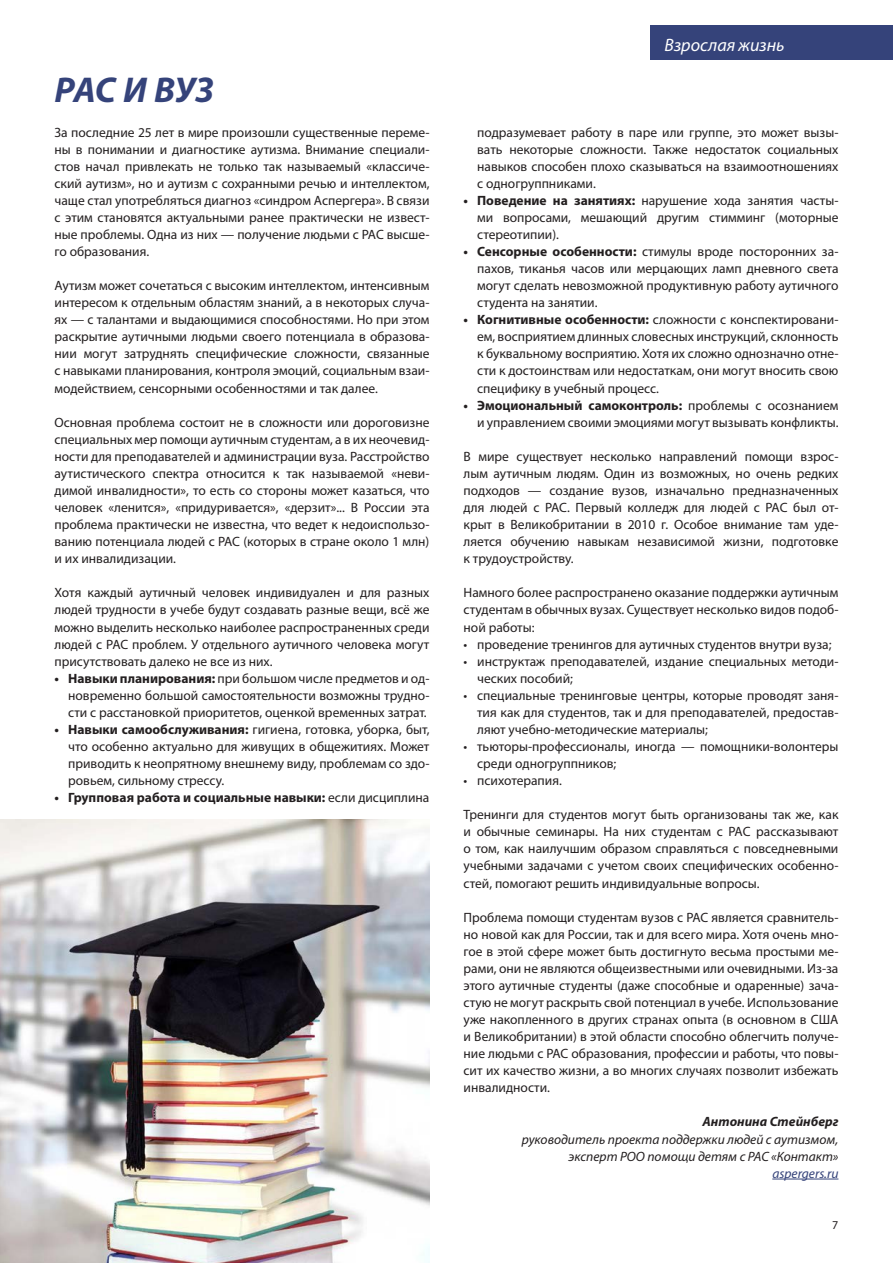
<style>
.page{position:relative;width:893px;height:1263px;background:#fff}
.page>*{position:absolute;margin:0;border:0;box-sizing:border-box;transform-origin:0 0}
.Section_Title{font:italic 700 36px "Myriad Pro";letter-spacing:-.02em;color:#35437a}
.Heading{font:italic 18px "Myriad Pro";color:#fff}
.t1{font:13.5px/17.1px "Myriad Pro";color:#231f20;text-align:justify}
.Author_Details{font:italic 13.5px/17.1px "Myriad Pro";color:#231f20;text-align:right}
.t2{font:700 13.5px "Myriad Pro";color:#231f20}
.Author_Name{font:italic 700 13.5px "Myriad Pro";color:#231f20}
.t3{font:12px "Myriad Pro";color:#231f20}
.s1{font-weight:700}
.s2{font-weight:400}
.s3{color:#35437a}
</style>
<div class="page">
<hr style="left:772px;top:1179px;width:66px;height:1px;background:#35437a">
<div style="left:651px;top:26px;width:242px;height:34px;background:#35437a"></div>
<img style="left:0;top:819px;width:429px;height:444px">
<p class="Section_Title" style="left:55px;top:67px;width:161px">РАС И ВУЗ</p>
<p class="t1" style="left:55px;top:123px;width:376px">За последние 25 лет в мире произошли существенные переме&shy;ны в понимании и диагностике аутизма. Внимание специали&shy;стов начал привлекать не только так называемый «классиче&shy;ский аутизм», но и аутизм с сохранными речью и интеллектом, чаще стал употребляться диагноз «синдром Аспергера». В связи с этим становятся актуальными ранее практически не извест&shy;ные проблемы. Одна из них — получение людьми с РАС высше&shy;го образования.</p>
<p class="t1" style="left:55px;top:277px;width:376px">Аутизм может сочетаться с высоким интеллектом, интенсивным интересом к отдельным областям знаний, а в некоторых случа&shy;ях — с талантами и выдающимися способностями. Но при этом раскрытие аутичными людьми своего потенциала в образова&shy;нии могут затруднять специфические сложности, связанные с навыками планирования, контроля эмоций, социальным взаи&shy;модействием, сенсорными особенностями и так далее.</p>
<p class="t1" style="left:55px;top:413px;width:376px">Основная проблема состоит не в сложности или дороговизне специальных мер помощи аутичным студентам, а в их неочевид&shy;ности для преподавателей и администрации вуза. Расстройство аутистического спектра относится к так называемой «неви&shy;димой инвалидности», то есть со стороны может казаться, что человек «ленится», «придуривается», «дерзит»... В России эта проблема практически не известна, что ведет к недоиспользо&shy;ванию потенциала людей с РАС (которых в стране около 1 млн) и их инвалидизации.</p>
<p class="t1" style="left:55px;top:584px;width:376px">Хотя каждый аутичный человек индивидуален и для разных людей трудности в учебе будут создавать разные вещи, всё же можно выделить несколько наиболее распространенных среди людей с РАС проблем. У отдельного аутичного человека могут присутствовать далеко не все из них.</p>
<p class="t1" style="left:68px;top:669px;width:363px;text-indent:-14px"><span class="s1">• Навыки планирования:</span> при большом числе предметов и од&shy;новременно большой самостоятельности возможны трудно&shy;сти с расстановкой приоритетов, оценкой временных затрат.</p>
<p class="t1" style="left:68px;top:721px;width:363px;text-indent:-14px"><span class="s1">• Навыки самообслуживания:</span> гигиена, готовка, уборка, быт, что особенно актуально для живущих в общежитиях. Может приводить к неопрятному внешнему виду, проблемам со здо&shy;ровьем, сильному стрессу.</p>
<p class="t2" style="left:55px;top:789px;width:376px">• Групповая работа и социальные навыки: <span class="s2">если дисциплина</span></p>
<p class="Heading" style="left:665px;top:34px;width:121px">Взрослая жизнь</p>
<p class="t1" style="left:477px;top:123px;width:363px">подразумевает работу в паре или группе, это может вызы&shy;вать некоторые сложности. Также недостаток социальных навыков способен плохо сказываться на взаимоотношениях с одногруппниками.</p>
<p class="t1" style="left:477px;top:191px;width:363px;text-indent:-14px"><span class="s1">• Поведение на занятиях:</span> нарушение хода занятия часты&shy;ми вопросами, мешающий другим стимминг (моторные стереотипии).</p>
<p class="t1" style="left:477px;top:243px;width:363px;text-indent:-14px"><span class="s1">• Сенсорные особенности:</span> стимулы вроде посторонних за&shy;пахов, тиканья часов или мерцающих ламп дневного света могут сделать невозможной продуктивную работу аутичного студента на занятии.</p>
<p class="t1" style="left:477px;top:311px;width:363px;text-indent:-14px"><span class="s1">• Когнитивные особенности:</span> сложности с конспектировани&shy;ем, восприятием длинных словесных инструкций, склонность к буквальному восприятию. Хотя их сложно однозначно отне&shy;сти к достоинствам или недостаткам, они могут вносить свою специфику в учебный процесс.</p>
<p class="t1" style="left:464px;top:396px;width:376px;text-align:right"><span class="s1">• Эмоциональный самоконтроль:</span> проблемы с осознанием и управлением своими эмоциями могут вызывать конфликты.</p>
<p class="t1" style="left:464px;top:447px;width:376px">В мире существует несколько направлений помощи взрос&shy;лым аутичным людям. Один из возможных, но очень редких подходов — создание вузов, изначально предназначенных для людей с РАС. Первый колледж для людей с РАС был от&shy;крыт в Великобритании в 2010 г. Особое внимание там уде&shy;ляется обучению навыкам независимой жизни, подготовке к трудоустройству.</p>
<p class="t1" style="left:464px;top:584px;width:376px">Намного более распространено оказание поддержки аутичным студентам в обычных вузах. Существует несколько видов подоб&shy;ной работы:</p>
<p class="t1" style="left:464px;top:635px;width:369px">• проведение тренингов для аутичных студентов внутри вуза;</p>
<p class="t1" style="left:477px;top:652px;width:363px;text-indent:-14px">• инструктаж преподавателей, издание специальных методи&shy;ческих пособий;</p>
<p class="t1" style="left:477px;top:686px;width:363px;text-indent:-14px">• специальные тренинговые центры, которые проводят заня&shy;тия как для студентов, так и для преподавателей, предостав&shy;ляют учебно-методические материалы;</p>
<p class="t1" style="left:477px;top:738px;width:363px;text-indent:-14px">• тьюторы-профессионалы, иногда — помощники-волонтеры среди одногруппников;</p>
<p class="t1" style="left:464px;top:772px;width:100px">• психотерапия.</p>
<p class="t1" style="left:464px;top:806px;width:376px">Тренинги для студентов могут быть организованы так же, как и обычные семинары. На них студентам с РАС рассказывают о том, как наилучшим образом справляться с повседневными учебными задачами с учетом своих специфических особенно&shy;стей, помогают решить индивидуальные вопросы.</p>
<p class="t1" style="left:464px;top:908px;width:376px">Проблема помощи студентам вузов с РАС является сравнитель&shy;но новой как для России, так и для всего мира. Хотя очень мно&shy;гое в этой сфере может быть достигнуто весьма простыми ме&shy;рами, они не являются общеизвестными или очевидными. Из-за этого аутичные студенты (даже способные и одаренные) зача&shy;стую не могут раскрыть свой потенциал в учебе. Использование уже накопленного в других странах опыта (в основном в США и Великобритании) в этой области способно облегчить получе&shy;ние людьми с РАС образования, профессии и работы, что повы&shy;сит их качество жизни, а во многих случаях позволит избежать инвалидности.</p>
<p class="Author_Name" style="left:702px;top:1113px;width:137px">Антонина Стейнберг</p>
<p class="Author_Details" style="left:522px;top:1130px;width:318px">руководитель проекта поддержки людей с аутизмом, эксперт РОО помощи детям с РАС «Контакт» <span class="s3">aspergers.ru</span></p>
<p class="t3" style="left:832px;top:1217px;width:8px">7</p>
</div>
